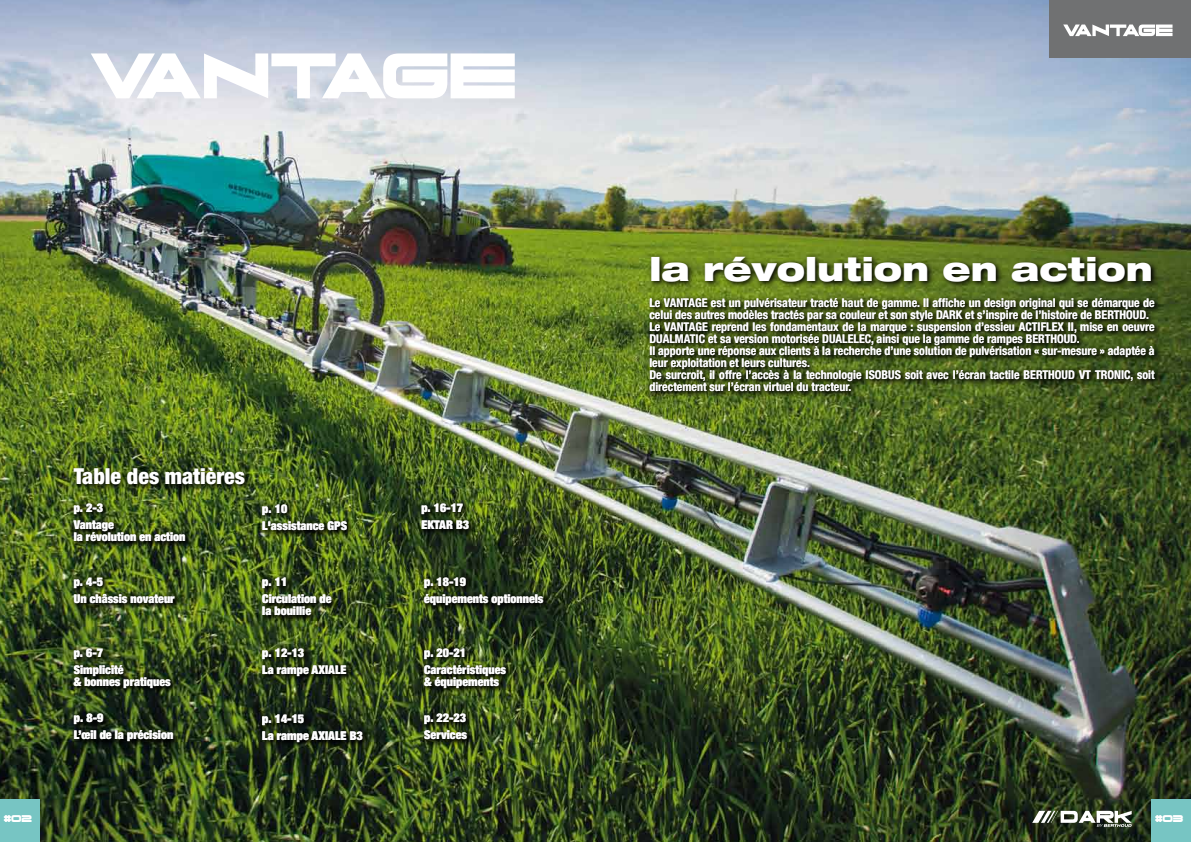
<style>
.page{position:relative;width:1191px;height:842px;background:#fff}
.page>*{position:absolute;margin:0;border:0;box-sizing:border-box;transform-origin:0 0}
.t1{font:900 expanded 32.6px "Helvetica Neue";color:#fff}
.t2{font:900 condensed 22.1px "Helvetica Neue";color:#fff}
.t3{font:700 condensed 12px/12px "Helvetica Neue";color:#fff}
.t4{font:900 expanded 12px/17px "Helvetica Neue";color:#fff}
.t5{font:10.1px "Grandma's Television";color:#fff}
</style>
<div class="page">
<img style="left:0;top:0;width:1191px;height:842px">
<img style="left:70px;top:465px;width:182px;height:27px">
<div style="left:1049px;top:0;width:142px;height:58px;background:#707172"></div>
<svg style="left:1063px;top:25px;width:109px;height:11px"></svg>
<svg style="left:1032px;top:811px;width:99px;height:16px"></svg>
<div style="left:0;top:799px;width:40px;height:43px;background:#77c5c3"></div>
<div style="left:1151px;top:799px;width:40px;height:43px;background:#77c5c3"></div>
<svg style="left:91px;top:53px;width:424px;height:45px"></svg>
<svg style="left:648px;top:254px;width:510px;height:35px;background:#425216"></svg>
<svg style="left:646px;top:295px;width:515px;height:103px;background:#354415"></svg>
<svg style="left:421px;top:710px;width:53px;height:37px;background:#293812"></svg>
<svg style="left:71px;top:711px;width:109px;height:38px;background:#192612"></svg>
<img style="left:259px;top:574px;width:79px;height:49px">
<svg style="left:421px;top:574px;width:129px;height:38px;background:#212e13"></svg>
<img style="left:71px;top:574px;width:111px;height:36px">
<svg style="left:259px;top:644px;width:94px;height:39px;background:#2d3e15"></svg>
<svg style="left:421px;top:645px;width:92px;height:50px;background:#2e3d15"></svg>
<img style="left:71px;top:644px;width:107px;height:51px">
<svg style="left:259px;top:710px;width:111px;height:39px;background:#192411"></svg>
<img style="left:259px;top:501px;width:95px;height:36px">
<svg style="left:418px;top:500px;width:58px;height:37px;background:#243413"></svg>
<img style="left:70px;top:500px;width:122px;height:49px">
<h1 class="t1" style="left:649px;top:248px;width:505px">la révolution en action</h1>
<p class="t3" style="left:649px;top:297px;width:507px">Le VANTAGE est un pulvérisateur tracté haut de gamme. Il affiche un design original qui se démarque de celui des autres modèles tractés par sa couleur et son style DARK et s’inspire de l’histoire de BERTHOUD.<br>Le VANTAGE reprend les fondamentaux de la marque : suspension d’essieu ACTIFLEX II, mise en oeuvre DUALMATIC et sa version motorisée DUALELEC, ainsi que la gamme de rampes BERTHOUD.<br>Il apporte une réponse aux clients à la recherche d’une solution de pulvérisation « sur-mesure » adaptée à leur exploitation et leurs cultures.<br>De surcroit, il offre l’accès à la technologie ISOBUS soit avec l’écran tactile BERTHOUD VT TRONIC, soit directement sur l’écran virtuel du tracteur.</p>
<h2 class="t2" style="left:74px;top:463px;width:173px">Table des matières</h2>
<p class="t4" style="left:74px;top:499px;width:42px">p. 2-3<br>Vantage</p>
<p class="t4" style="left:74px;top:528px;width:113px">la révolution en action</p>
<p class="t4" style="left:262px;top:500px;width:86px">p. 10<br>L'assistance GPS</p>
<p class="t4" style="left:421px;top:499px;width:49px">p. 16-17<br>EKTAR B3</p>
<p class="t4" style="left:74px;top:573px;width:102px">p. 4-5<br>Un châssis novateur</p>
<p class="t4" style="left:262px;top:573px;width:71px">p. 11<br>Circulation de</p>
<p class="t4" style="left:262px;top:602px;width:50px">la bouillie</p>
<p class="t4" style="left:424px;top:573px;width:121px">p. 18-19<br>équipements optionnels</p>
<p class="t4" style="left:74px;top:644px;width:51px">p. 6-7<br>Simplicité</p>
<p class="t4" style="left:74px;top:673px;width:98px">&amp; bonnes pratiques</p>
<p class="t4" style="left:262px;top:644px;width:86px">p. 12-13<br>La rampe AXIALE</p>
<p class="t4" style="left:424px;top:644px;width:83px">p. 20-21<br>Caractéristiques</p>
<p class="t4" style="left:424px;top:673px;width:76px">&amp; équipements</p>
<p class="t4" style="left:74px;top:709px;width:101px">p. 8-9<br>L’œil de la précision</p>
<p class="t4" style="left:262px;top:710px;width:102px">p. 14-15<br>La rampe AXIALE B3</p>
<p class="t4" style="left:424px;top:709px;width:44px">p. 22-23<br>Services</p>
<p class="t5" style="left:4px;top:814px;width:30px">#02</p>
<p class="t5" style="left:1155px;top:814px;width:30px">#03</p>
</div>
